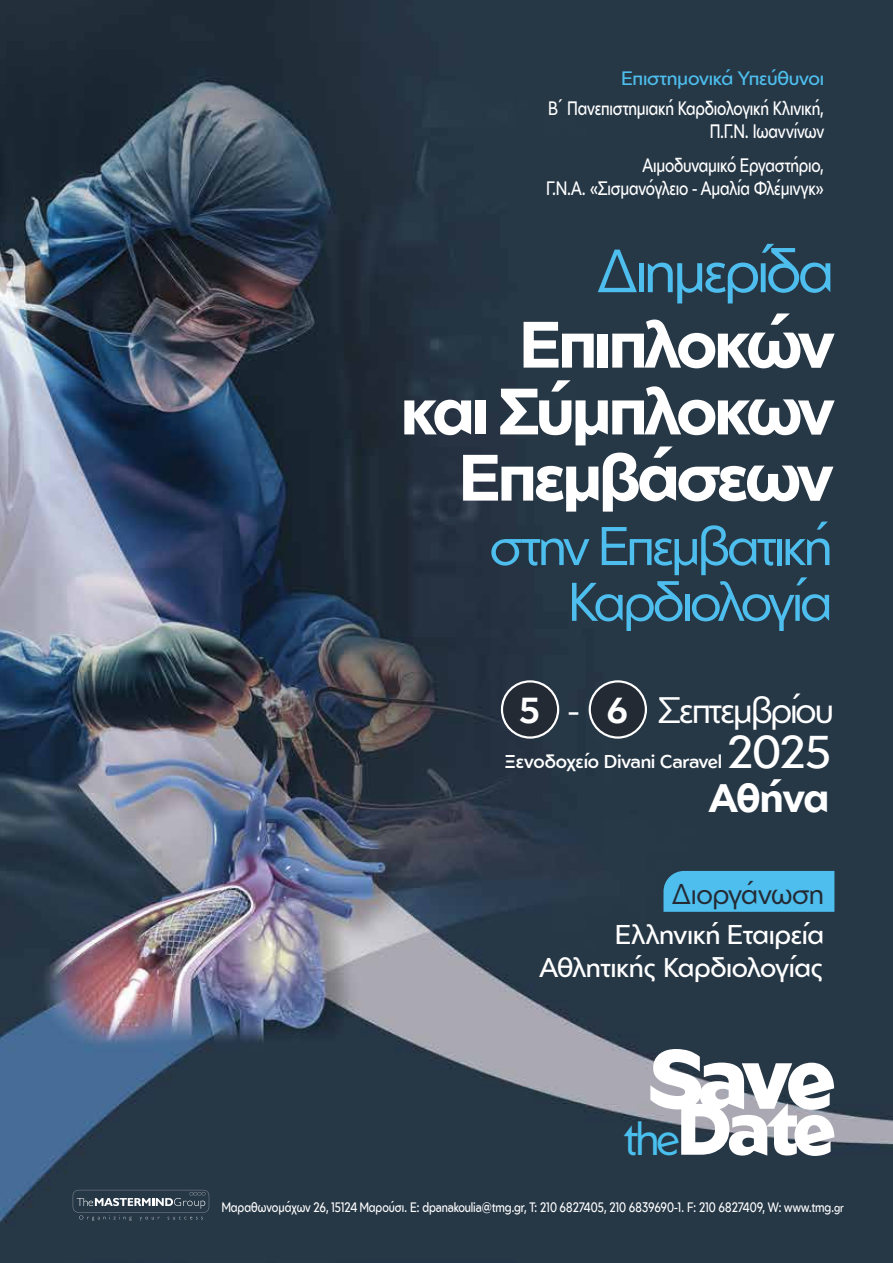
<style>
.page{position:relative;width:893px;height:1263px;background:#fff}
.page>*{position:absolute;margin:0;border:0;box-sizing:border-box;transform-origin:0 0}
.t1{font:900 83.55px "Geom";color:#fff}
.t2{font:900 72.6px "Geom";color:#fff}
.t3{font:700 65.25px/66.4px "Geom";letter-spacing:-.055em;color:#fff;text-align:right}
.t4{font:300 60px "Geom";letter-spacing:-.055em;color:#4dbeed}
.t5{font:300 54px/55.8px "Geom";letter-spacing:-.055em;color:#4dbeed;text-align:right}
.t6{font:45.75px "Geom";color:#fff}
.t7{font:700 39.6px "Geom";letter-spacing:-.04em;color:#fff}
.t8{font:300 35.85px "Geom";letter-spacing:-.055em;color:#fff}
.t9{font:300 28.2px "Geom";letter-spacing:-.02em;color:#242a34}
.t10{font:27px/32.4px "Geom";letter-spacing:-.015em;color:#fff;text-align:right}
.t11{font:19.35px/23.2px "Geom";letter-spacing:-.01em;color:#fff;text-align:right;scale:.8 1}
.t12{font:19.35px "Geom";letter-spacing:-.015em;color:#4dbeed}
.t13{font:500 18.45px "Geom";letter-spacing:-.02em;color:#fff}
.t14{font:13.65px "Geom";letter-spacing:-.015em;color:#fff;scale:.81 1}
.s1{font-weight:600;font-size:35.25px}
.s2{font-size:35.25px}
.s3{font-weight:300;font-size:45.3px;color:#4ac0ee}
.s4{font-size:12.3px}
</style>
<div class="page">
<img style="left:0;top:0;width:893px;height:1263px">
<svg style="left:73px;top:1190px;width:136px;height:31px;background:#404f5c"></svg>
<div style="left:663px;top:871px;width:171px;height:41px;background:#4dbeed"></div>
<div style="left:590px;top:681px;width:56px;height:56px;background:#242a34;border-radius:50%"></div>
<div style="left:589px;top:680px;width:58px;height:59px;border:2px solid #fff;border-radius:50%"></div>
<div style="left:502px;top:681px;width:56px;height:56px;background:#242a34;border-radius:50%"></div>
<div style="left:501px;top:680px;width:58px;height:59px;border:2px solid #fff;border-radius:50%"></div>
<p class="t12" style="left:621px;top:65px;width:205px">Επιστημονικά Υπεύθυνοι</p>
<p class="t11" style="left:548px;top:96px;width:346px">Β΄ Πανεπιστημιακή Καρδιολογική Κλινική,<br>Π.Γ.Ν. Ιωαννίνων</p>
<p class="t11" style="left:546px;top:153px;width:349px">Aιμοδυναμικό Εργαστήριο,<br>Γ.Ν.Α. «Σισμανόγλειο - Αμαλία Φλέμινγκ»</p>
<h3 class="t4" style="left:596px;top:234px;width:240px">Διημερίδα</h3>
<h3 class="t3" style="left:401px;top:309px;width:435px">Επιπλοκών<br>και Σύμπλοκων<br>Επεμβάσεων</h3>
<h3 class="t5" style="left:489px;top:518px;width:345px">στην Επεμβατική<br>Καρδιολογία</h3>
<h3 class="t8" style="left:519px;top:688px;width:316px"><span class="s1">5</span> <span class="s2">-</span> <span class="s1">6</span> Σεπτεμβρίου</h3>
<p class="t13" style="left:505px;top:749px;width:219px">Ξενοδοχείο Divani Caravel</p>
<h3 class="t6" style="left:727px;top:722px;width:106px">2025</h3>
<h3 class="t7" style="left:709px;top:771px;width:122px">Αθήνα</h3>
<h3 class="t9" style="left:671px;top:876px;width:154px">Διοργάνωση</h3>
<h3 class="t10" style="left:540px;top:918px;width:286px">Ελληνική Εταιρεία<br>Αθλητικής Καρδιολογίας</h3>
<h1 class="t1" style="left:649px;top:1020px;width:189px">Save</h1>
<h2 class="t2" style="left:623px;top:1078px;width:215px"><span class="s3">the</span>Date</h2>
<p class="t14" style="left:222px;top:1198px;width:769px">Μαραθωνομάχων 26, 15124 Μαρούσι. Ε: dpanakoulia@tmg.gr, Τ: 210 6827405, 210 6839690-1. F: 210 6827409, W: www.tmg.<span class="s4">gr</span></p>
</div>
